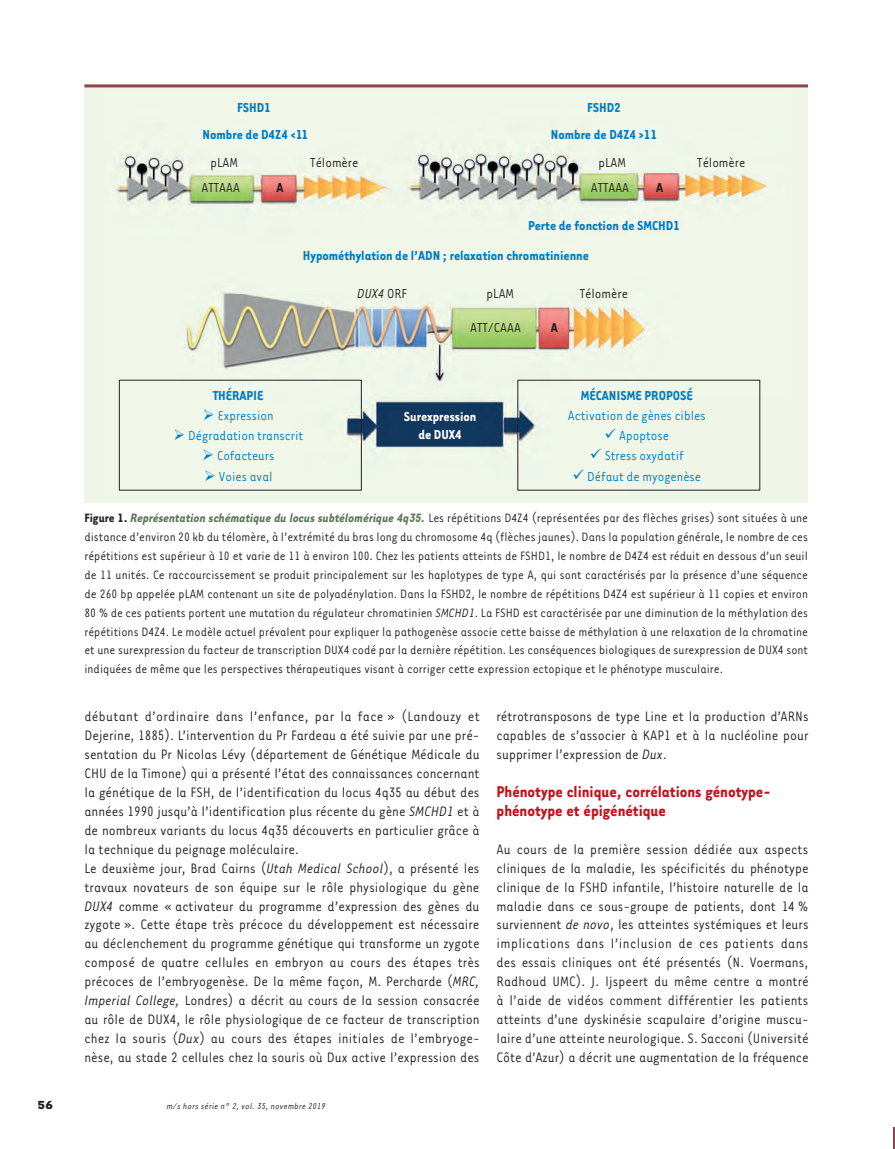
<style>
.page{position:relative;width:895px;height:1149px;background:#fff}
.page>*{position:absolute;margin:0;border:0;box-sizing:border-box;transform-origin:0 0}
.t1{font:700 18px/18.9px "Tarzana Narrow";color:#c4121a}
.t2{font:15.75px/18.9px "Tarzana Narrow";color:#231f20;text-align:justify}
.t3{font:700 15px/30.2px "Tarzana Narrow";color:#007cc2}
.t4{font:15px "Tarzana Narrow";color:#007cc2}
.t5{font:15px "Tarzana Narrow";color:#231f20}
.t6{font:700 15px/18px "Tarzana Narrow";color:#fff;text-align:center}
.t7{font:italic 15px "Tarzana Narrow";color:#231f20}
.t8{font:700 15px "Tarzana Narrow";color:#231f20}
.t9{font:13.95px/18.9px "Tarzana Narrow";color:#231f20;text-align:justify}
.t10{font:700 13.5px "Tarzana Wide";color:#231f20}
.t11{font:italic 9.75px "Tarzana Narrow";letter-spacing:.025em;color:#231f20}
.s1{font-style:normal}
.s2{font-weight:700}
.s3{font-weight:700;font-style:italic;color:#5a7755}
.s4{font-style:italic}
</style>
<div class="page">
<hr style="left:892px;top:1126px;width:2px;height:22px;background:#913f4b">
<div style="left:84px;top:84px;width:723px;height:418px;background:#eff6e8"></div>
<img style="left:116px;top:150px;width:651px;height:341px">
<hr style="left:84px;top:84px;width:723px;height:3px;background:#8d454f">
<p class="t3" style="left:237px;top:92px;width:35px">FSHD1</p>
<p class="t3" style="left:202px;top:119px;width:107px">Nombre de D4Z4 &lt;11</p>
<p class="t5" style="left:210px;top:153px;width:29px">pLAM</p>
<p class="t5" style="left:310px;top:153px;width:49px">Télomère</p>
<p class="t3" style="left:587px;top:92px;width:35px">FSHD2</p>
<p class="t3" style="left:550px;top:119px;width:108px">Nombre de D4Z4 &gt;11</p>
<p class="t5" style="left:598px;top:153px;width:29px">pLAM</p>
<p class="t5" style="left:697px;top:153px;width:49px">Télomère</p>
<p class="t5" style="left:201px;top:178px;width:40px">ATTAAA</p>
<p class="t5" style="left:590px;top:178px;width:40px">ATTAAA</p>
<p class="t8" style="left:276px;top:178px;width:9px">A</p>
<p class="t8" style="left:655px;top:178px;width:9px">A</p>
<p class="t3" style="left:303px;top:210px;width:378px;text-indent:225px">Perte de fonction de SMCHD1<br>Hypométhylation de l’ADN ; relaxation chromatinienne</p>
<p class="t7" style="left:357px;top:284px;width:51px">DUX4 <span class="s1">ORF</span></p>
<p class="t5" style="left:486px;top:284px;width:29px">pLAM</p>
<p class="t5" style="left:579px;top:284px;width:49px">Télomère</p>
<p class="t3" style="left:213px;top:379px;width:52px">THÉRAPIE</p>
<p class="t4" style="left:203px;top:406px;width:72px">➢ Expression</p>
<p class="t4" style="left:173px;top:426px;width:131px">➢ Dégradation transcrit</p>
<p class="t4" style="left:202px;top:446px;width:74px">➢ Cofacteurs</p>
<p class="t4" style="left:204px;top:467px;width:70px">➢ Voies aval</p>
<p class="t5" style="left:470px;top:318px;width:52px">ATT/CAAA</p>
<p class="t8" style="left:550px;top:318px;width:9px">A</p>
<p class="t6" style="left:403px;top:407px;width:74px">Surexpression de DUX4</p>
<p class="t3" style="left:580px;top:379px;width:113px">MÉCANISME PROPOSÉ</p>
<p class="t4" style="left:567px;top:406px;width:139px">Activation de gènes cibles</p>
<p class="t4" style="left:604px;top:426px;width:66px">✓ Apoptose</p>
<p class="t4" style="left:589px;top:446px;width:95px">✓ Stress oxydatif</p>
<p class="t4" style="left:572px;top:467px;width:130px">✓ Défaut de myogenèse</p>
<p class="t9" style="left:84px;top:507px;width:724px"><span class="s2">Figure 1.</span> <span class="s3">Représentation schématique du locus subtélomérique 4q35.</span> Les répétitions D4Z4 (représentées par des flèches grises) sont situées à une distance d’environ 20 kb du télomère, à l’extrémité du bras long du chromosome 4q (flèches jaunes). Dans la population générale, le nombre de ces répétitions est supérieur à 10 et varie de 11 à environ 100. Chez les patients atteints de FSHD1, le nombre de D4Z4 est réduit en dessous d’un seuil de 11 unités. Ce raccourcissement se produit principalement sur les haplotypes de type A, qui sont caractérisés par la présence d’une séquence de 260 bp appelée pLAM contenant un site de polyadénylation. Dans la FSHD2, le nombre de répétitions D4Z4 est supérieur à 11 copies et environ 80 % de ces patients portent une mutation du régulateur chromatinien <span class="s4">SMCHD1</span>. La FSHD est caractérisée par une diminution de la méthylation des répétitions D4Z4. Le modèle actuel prévalent pour expliquer la pathogenèse associe cette baisse de méthylation à une relaxation de la chromatine et une surexpression du facteur de transcription DUX4 codé par la dernière répétition. Les conséquences biologiques de surexpression de DUX4 sont indiquées de même que les perspectives thérapeutiques visant à corriger cette expression ectopique et le phénotype musculaire.</p>
<p class="t2" style="left:84px;top:706px;width:397px;text-align:left">débutant d’ordinaire dans l’enfance, par la face » (Landouzy et Dejerine, 1885). L’intervention du Pr Fardeau a été suivie par une pré&shy;sentation du Pr Nicolas Lévy (département de Génétique Médicale du CHU de la Timone) qui a présenté l’état des connaissances concernant la génétique de la FSH, de l’identification du locus 4q35 au début des années 1990 jusqu’à l’identification plus récente du gène <span class="s4">SMCHD1</span> et à de nombreux variants du locus 4q35 découverts en particulier grâce à la technique du peignage moléculaire.<br>Le deuxième jour, Brad Cairns (<span class="s4">Utah Medical School</span>), a présenté les travaux novateurs de son équipe sur le rôle physiologique du gène <span class="s4">DUX4</span> comme « activateur du programme d’expression des gènes du zygote ». Cette étape très précoce du développement est nécessaire au déclenchement du programme génétique qui transforme un zygote composé de quatre cellules en embryon au cours des étapes très précoces de l’embryogenèse. De la même façon, M. Percharde (<span class="s4">MRC, Imperial College,</span> Londres) a décrit au cours de la session consacrée au rôle de DUX4, le rôle physiologique de ce facteur de transcription chez la souris (<span class="s4">Dux</span>) au cours des étapes initiales de l’embryoge&shy;nèse, au stade 2 cellules chez la souris où Dux active l’expression des</p>
<p class="t10" style="left:37px;top:1095px;width:18px">56</p>
<p class="t11" style="left:167px;top:1099px;width:160px">m/s hors série n° 2, vol. 35, novembre 2019</p>
<p class="t2" style="left:496px;top:706px;width:313px">rétro transposons de type Line et la production d’ARNs capables de s’associer à KAP1 et à la nucléoline pour supprimer l’expression de <span class="s4">Dux</span>.</p>
<p class="t1" style="left:496px;top:781px;width:275px">Phénotype clinique, corrélations génotype&shy;phénotype et épigénétique</p>
<p class="t2" style="left:496px;top:838px;width:313px">Au cours de la première session dédiée aux aspects cliniques de la maladie, les spécificités du phénotype clinique de la FSHD infantile, l’histoire naturelle de la maladie dans ce sous-groupe de patients, dont 14 % surviennent <span class="s4">de novo</span>, les atteintes systémiques et leurs implications dans l’inclusion de ces patients dans des essais cliniques ont été présentés (N. Voermans, Radhoud UMC). J. Ijspeert du même centre a montré à l’aide de vidéos comment différentier les patients atteints d’une dyskinésie scapulaire d’origine muscu&shy;laire d’une atteinte neurologique. S. Sacconi (Université Côte d’Azur) a décrit une augmentation de la fréquence</p>
</div>
